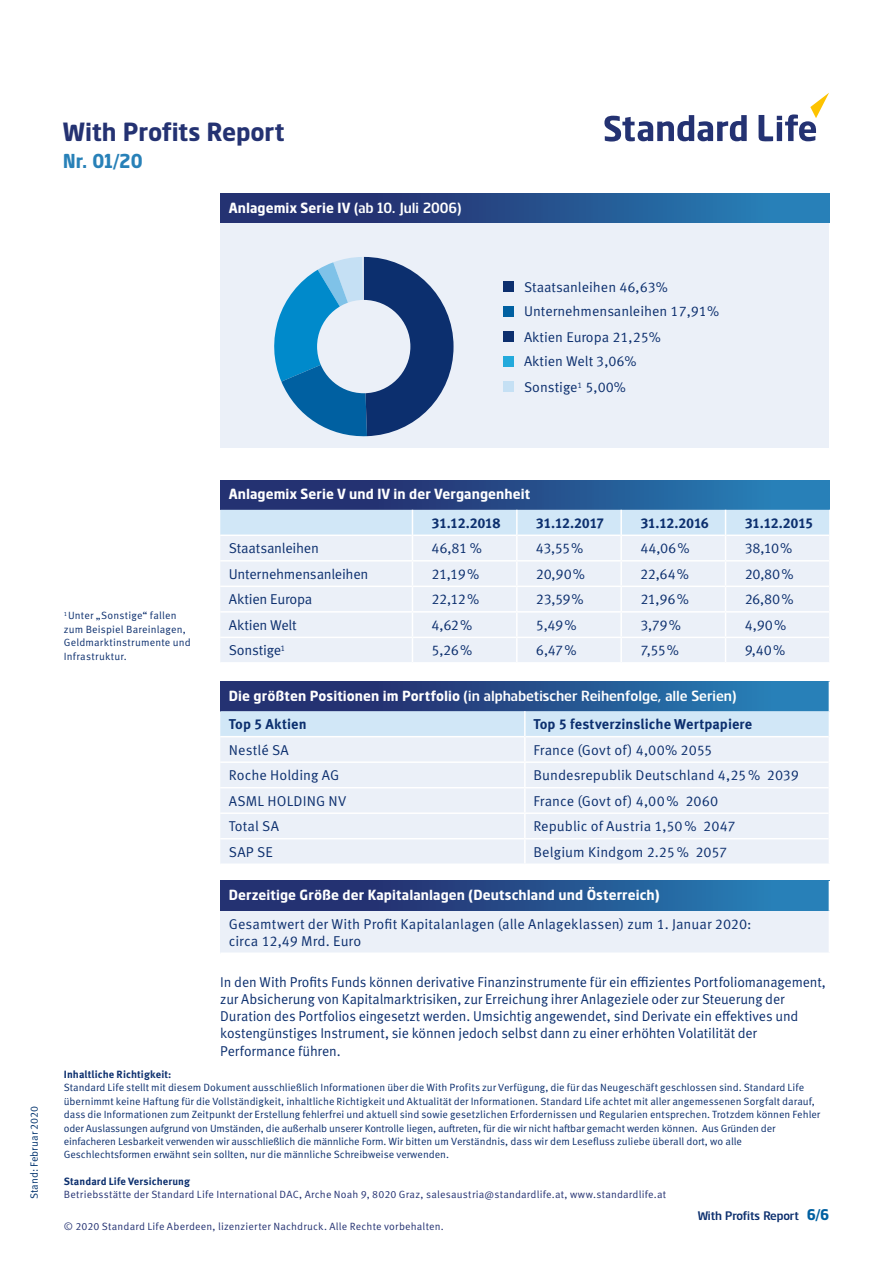
<style>
.page{position:relative;width:893px;height:1263px;background:#fff}
.page>*{position:absolute;margin:0;border:0;box-sizing:border-box;transform-origin:0 0}
.t1{font:700 25.5px "Standard Life";color:#243272}
.t2{font:700 19.5px "Standard Life";color:#2881b8}
.t3{font:14.25px/17.2px "Meta Standard Life Pro TF Norm";letter-spacing:-.01em;color:#0c2f6e}
.t4{font:700 14.25px "Standard Life";letter-spacing:.01em;color:#fff}
.t5{font:700 14.25px "Meta Standard Life Pro TF";color:#0c2f6e}
.t6{font:14.25px "Standard Life";letter-spacing:.01em;color:#fff}
.t7{font:14.25px "Meta Standard Life Pro TF Norm";letter-spacing:.01em;color:#0c2f6e}
.t8{font:14.1px "Meta Standard Life Pro TF Norm";color:#0c2f6e}
.t9{font:12px "Standard Life";color:#0c2f6e}
.t10{font:10.5px/13.4px "Meta Standard Life Pro TF Norm";color:#0c2f6e}
.t11{font:10.5px "Meta Standard Life Pro TF Norm";letter-spacing:.015em;color:#243272}
.t12{font:10.5px/13.5px "Meta Standard Life Pro TF Norm";letter-spacing:.02em;color:#0c2f6e}
.t13{font:700 10.5px "Meta Standard Life Pro TF";letter-spacing:.01em;color:#0c2f6e}
.t14{font:10.5px "Meta Standard Life Pro TF Norm";letter-spacing:.005em;color:#00326d}
.s1{font-weight:400}
.s2{font-weight:700}
.s3{font-weight:700;font-size:15px;color:#0060a1}
</style>
<div class="page">
<svg style="left:604px;top:115px;width:143px;height:27px"></svg>
<svg style="left:759px;top:93px;width:70px;height:48px"></svg>
<div style="left:220px;top:193px;width:609px;height:30px;background:linear-gradient(to right,#242163,#2882b9)"></div>
<div style="left:220px;top:223px;width:609px;height:224px;background:#ebf0f8"></div>
<div style="left:503px;top:281px;width:10px;height:11px;background:#0c2f6e"></div>
<div style="left:503px;top:306px;width:10px;height:11px;background:#0060a1"></div>
<div style="left:503px;top:331px;width:10px;height:11px;background:#0c2f6e"></div>
<div style="left:503px;top:356px;width:10px;height:11px;background:#23aadc"></div>
<div style="left:503px;top:381px;width:10px;height:11px;background:#c5e0f4"></div>
<svg style="left:274px;top:257px;width:180px;height:180px"></svg>
<div style="left:317px;top:300px;width:93px;height:93px;background:#ebf0f8;border-radius:50%"></div>
<div style="left:220px;top:681px;width:609px;height:30px;background:linear-gradient(to right,#242163,#2882b9)"></div>
<svg style="left:220px;top:711px;width:610px;height:152px;background:#e6eef7"></svg>
<hr style="left:220px;top:761px;width:305px;height:2px;background:#fff">
<hr style="left:525px;top:761px;width:304px;height:2px;background:#fff">
<hr style="left:220px;top:787px;width:305px;height:1px;background:#fff">
<hr style="left:525px;top:787px;width:304px;height:1px;background:#fff">
<hr style="left:220px;top:812px;width:305px;height:2px;background:#fff">
<hr style="left:525px;top:812px;width:304px;height:2px;background:#fff">
<hr style="left:220px;top:838px;width:305px;height:1px;background:#fff">
<hr style="left:525px;top:838px;width:304px;height:1px;background:#fff">
<div style="left:220px;top:881px;width:609px;height:30px;background:linear-gradient(to right,#242163,#2882b9)"></div>
<div style="left:220px;top:911px;width:609px;height:42px;background:#ebf0f8"></div>
<hr style="left:220px;top:952px;width:610px;height:2px;background:#fff">
<div style="left:220px;top:480px;width:610px;height:30px;background:linear-gradient(to right,#242163,#2882b9)"></div>
<svg style="left:220px;top:510px;width:609px;height:152px;background:#e7eef8"></svg>
<hr style="left:220px;top:560px;width:192px;height:1px;background:#fff">
<hr style="left:412px;top:560px;width:105px;height:1px;background:#fff">
<hr style="left:517px;top:560px;width:104px;height:1px;background:#fff">
<hr style="left:621px;top:560px;width:105px;height:1px;background:#fff">
<hr style="left:726px;top:560px;width:103px;height:1px;background:#fff">
<hr style="left:220px;top:611px;width:192px;height:2px;background:#fff">
<hr style="left:412px;top:611px;width:105px;height:2px;background:#fff">
<hr style="left:517px;top:611px;width:104px;height:2px;background:#fff">
<hr style="left:621px;top:611px;width:105px;height:2px;background:#fff">
<hr style="left:726px;top:611px;width:103px;height:2px;background:#fff">
<hr style="left:220px;top:637px;width:192px;height:1px;background:#fff">
<hr style="left:412px;top:637px;width:105px;height:1px;background:#fff">
<hr style="left:517px;top:637px;width:104px;height:1px;background:#fff">
<hr style="left:621px;top:637px;width:105px;height:1px;background:#fff">
<hr style="left:726px;top:637px;width:103px;height:1px;background:#fff">
<hr style="left:220px;top:586px;width:192px;height:1px;background:#fff">
<hr style="left:412px;top:586px;width:105px;height:1px;background:#fff">
<hr style="left:517px;top:586px;width:104px;height:1px;background:#fff">
<hr style="left:621px;top:586px;width:105px;height:1px;background:#fff">
<hr style="left:726px;top:586px;width:103px;height:1px;background:#fff">
<h1 class="t1" style="left:63px;top:116px;width:223px">With Profits Report</h1>
<h2 class="t2" style="left:63px;top:149px;width:82px">Nr. 01/20</h2>
<p class="t4" style="left:229px;top:199px;width:234px">Anlagemix Serie IV <span class="s1">(ab 10. Juli 2006)</span></p>
<p class="t8" style="left:524px;top:277px;width:145px">Staatsanleihen 46,63%</p>
<p class="t8" style="left:524px;top:301px;width:197px">Unternehmensanleihen 17,91%</p>
<p class="t8" style="left:524px;top:327px;width:138px">Aktien Europa 21,25%</p>
<p class="t8" style="left:524px;top:351px;width:114px">Aktien Welt 3,06%</p>
<p class="t8" style="left:524px;top:377px;width:103px">Sonstige<sup>1</sup> 5,00%</p>
<p class="t14" style="left:26px;top:1199px;width:95px;rotate:-90deg">Stand: Februar 2020</p>
<p class="t12" style="left:64px;top:608px;width:129px"><sup>1</sup>Unter „Sonstige“ fallen zum Beispiel Bareinlagen,<br>Geldmarktinstrumente und<br>Infrastruktur.</p>
<p class="t4" style="left:229px;top:485px;width:303px">Anlagemix Serie V und IV in der Vergangenheit</p>
<p class="t5" style="left:432px;top:512px;width:71px">31.12.2018</p>
<p class="t5" style="left:536px;top:512px;width:70px">31.12.2017</p>
<p class="t5" style="left:640px;top:512px;width:70px">31.12.2016</p>
<p class="t5" style="left:745px;top:512px;width:70px">31.12.2015</p>
<p class="t3" style="left:229px;top:539px;width:92px">Staatsanleihen</p>
<p class="t3" style="left:432px;top:539px;width:52px">46,81 %</p>
<p class="t3" style="left:536px;top:539px;width:49px">43,55%</p>
<p class="t3" style="left:640px;top:539px;width:51px">44,06%</p>
<p class="t3" style="left:745px;top:539px;width:49px">38,10%</p>
<p class="t3" style="left:229px;top:564px;width:141px">Unternehmensanleihen</p>
<p class="t3" style="left:432px;top:564px;width:49px">21,19%</p>
<p class="t3" style="left:536px;top:564px;width:51px">20,90%</p>
<p class="t3" style="left:640px;top:564px;width:50px">22,64%</p>
<p class="t3" style="left:745px;top:564px;width:51px">20,80%</p>
<p class="t3" style="left:229px;top:590px;width:85px">Aktien Europa</p>
<p class="t3" style="left:432px;top:590px;width:49px">22,12%</p>
<p class="t3" style="left:536px;top:590px;width:49px">23,59%</p>
<p class="t3" style="left:640px;top:590px;width:50px">21,96%</p>
<p class="t3" style="left:745px;top:590px;width:51px">26,80%</p>
<p class="t3" style="left:229px;top:615px;width:70px">Aktien Welt</p>
<p class="t3" style="left:432px;top:615px;width:42px">4,62%</p>
<p class="t3" style="left:536px;top:615px;width:42px">5,49%</p>
<p class="t3" style="left:640px;top:615px;width:42px">3,79%</p>
<p class="t3" style="left:745px;top:615px;width:43px">4,90%</p>
<p class="t3" style="left:229px;top:641px;width:58px">Sonstige<sup>1</sup></p>
<p class="t3" style="left:432px;top:641px;width:42px">5,26%</p>
<p class="t3" style="left:536px;top:641px;width:42px">6,47%</p>
<p class="t3" style="left:640px;top:641px;width:40px">7,55%</p>
<p class="t3" style="left:745px;top:641px;width:42px">9,40%</p>
<p class="t6" style="left:229px;top:687px;width:509px"><span class="s2">Die größten Positionen im Portfolio</span> (in alphabetischer Reihenfolge, alle Serien)</p>
<p class="t5" style="left:229px;top:713px;width:79px">Top 5 Aktien</p>
<p class="t5" style="left:533px;top:713px;width:220px">Top 5 festverzinsliche Wertpapiere</p>
<p class="t7" style="left:229px;top:739px;width:62px">Nestlé SA</p>
<p class="t3" style="left:533px;top:740px;width:181px">France (Govt of) 4,00% 2055</p>
<p class="t3" style="left:229px;top:766px;width:112px">Roche Holding AG</p>
<p class="t3" style="left:533px;top:766px;width:267px">Bundesrepublik Deutschland 4,25% 2039</p>
<p class="t7" style="left:229px;top:790px;width:119px">ASML HOLDING NV</p>
<p class="t3" style="left:533px;top:791px;width:186px">France (Govt of) 4,00% 2060</p>
<p class="t3" style="left:229px;top:817px;width:52px">Total SA</p>
<p class="t3" style="left:533px;top:817px;width:204px">Republic of Austria 1,50% 2047</p>
<p class="t3" style="left:229px;top:842px;width:46px">SAP SE</p>
<p class="t3" style="left:533px;top:842px;width:196px">Belgium Kindgom 2.25% 2057</p>
<p class="t4" style="left:229px;top:886px;width:432px">Derzeitige Größe der Kapitalanlagen (Deutschland und Österreich)</p>
<p class="t3" style="left:229px;top:914px;width:524px">Gesamtwert der With Profit Kapitalanlagen (alle Anlageklassen) zum 1. Januar 2020: circa 12,49 Mrd. Euro</p>
<p class="t3" style="left:220px;top:972px;width:607px">In den With Profits Funds können derivative Finanzinstrumente für ein effizientes Portfoliomanagement, zur Absicherung von Kapitalmarktrisiken, zur Erreichung ihrer Anlageziele oder zur Steuerung der Duration des Portfolios eingesetzt werden. Umsichtig angewendet, sind Derivate ein effektives und kostengünstiges Instrument, sie können jedoch selbst dann zu einer erhöhten Volatilität der Performance führen.</p>
<p class="t13" style="left:64px;top:1066px;width:109px">Inhaltliche Richtigkeit:</p>
<p class="t10" style="left:64px;top:1080px;width:758px">Standard Life stellt mit diesem Dokument ausschließlich Informationen über die With Profits zur Verfügung, die für das Neugeschäft geschlossen sind. Standard Life übernimmt keine Haftung für die Vollständigkeit, inhaltliche Richtigkeit und Aktualität der Informationen. Standard Life achtet mit aller angemessenen Sorgfalt darauf, dass die Informationen zum Zeitpunkt der Erstellung fehlerfrei und aktuell sind sowie gesetzlichen Erfordernissen und Regularien entsprechen. Trotzdem können Fehler oder Auslassungen aufgrund von Umständen, die außerhalb unserer Kontrolle liegen, auftreten, für die wir nicht haftbar gemacht werden können. Aus Gründen der einfacheren Lesbarkeit verwenden wir ausschließlich die männliche Form. Wir bitten um Verständnis, dass wir dem Lesefluss zuliebe überall dort, wo alle Geschlechtsformen erwähnt sein sollten, nur die männliche Schreibweise verwenden.</p>
<p class="t13" style="left:64px;top:1173px;width:128px">Standard Life Versicherung</p>
<p class="t11" style="left:64px;top:1187px;width:604px">Betriebsstätte der Standard Life International DAC, Arche Noah 9, 8020 Graz, salesaustria@standardlife.at, www.standardlife.at</p>
<p class="t11" style="left:64px;top:1218px;width:382px">© 2020 Standard Life Aberdeen, lizenzierter Nachdruck. Alle Rechte vorbehalten.</p>
<p class="t9" style="left:698px;top:1208px;width:133px">With Profits Report <span class="s3">6/6</span></p>
</div>
